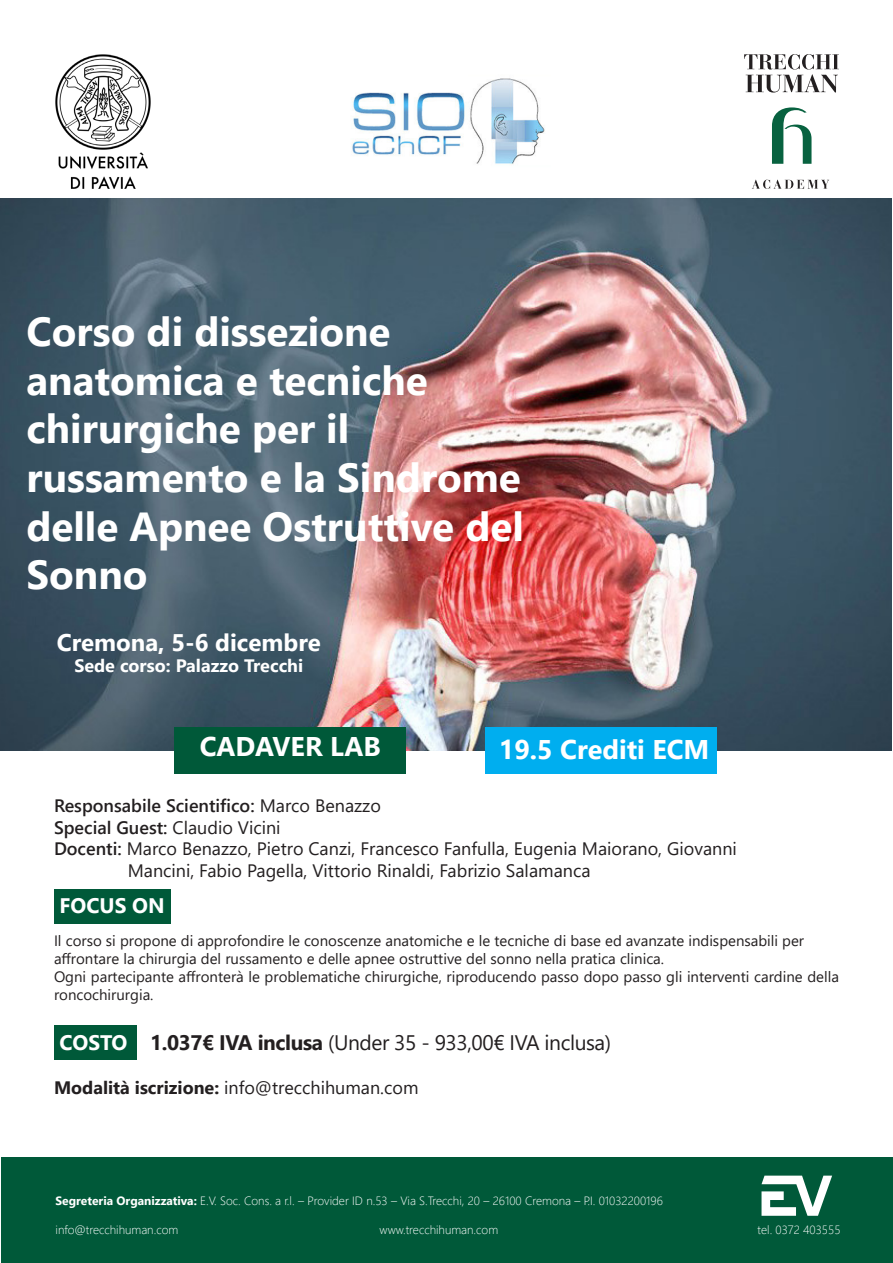
<style>
.page{position:relative;width:893px;height:1263px;background:#fff}
.page>*{position:absolute;margin:0;border:0;box-sizing:border-box;transform-origin:0 0}
.t1{font:700 40.5px/48.6px "Segoe UI";color:#fff;text-align:justify}
.t2{font:700 27px "Segoe UI";color:#fff}
.t3{font:700 24px "Segoe UI";color:#fff}
.t4{font:21px "Segoe UI";letter-spacing:-.02em;color:#231f20}
.t5{font:700 21px "Segoe UI";color:#fff}
.t6{font:18px "Segoe UI";color:#231f20}
.t7{font:600 18px "Segoe UI";color:#231f20}
.t8{font:700 18px "Segoe UI";color:#fff}
.t9{font:15px/18px "Segoe UI";color:#231f20}
.t10{font:300 12px "Segoe UI";color:#fff}
.s1{font-weight:400}
.s2{font-weight:600}
.s3{font-weight:700}
</style>
<div class="page">
<img style="left:0;top:199px;width:892px;height:551px">
<div style="left:174px;top:727px;width:232px;height:46px;background:#005939"></div>
<div style="left:54px;top:889px;width:116px;height:34px;background:#005939"></div>
<div style="left:54px;top:1026px;width:83px;height:34px;background:#005939"></div>
<img style="left:56px;top:54px;width:94px;height:135px">
<svg style="left:744px;top:54px;width:95px;height:39px"></svg>
<svg style="left:772px;top:107px;width:39px;height:57px"></svg>
<svg style="left:752px;top:180px;width:77px;height:9px"></svg>
<div style="left:2px;top:1158px;width:891px;height:105px;background:#005939"></div>
<svg style="left:761px;top:1175px;width:71px;height:41px"></svg>
<img style="left:352px;top:78px;width:193px;height:86px">
<div style="left:485px;top:727px;width:232px;height:46px;background:#00aeef"></div>
<p class="t1" style="left:26px;top:304px;width:366px">Corso di dissezione</p>
<p class="t1" style="left:26px;top:353px;width:403px">anatomica e tecniche</p>
<p class="t1" style="left:26px;top:402px;width:324px">chirurgiche per il</p>
<p class="t1" style="left:26px;top:450px;width:499px">russamento e la Sindrome delle Apnee Ostruttive del Sonno</p>
<p class="t3" style="left:57px;top:620px;width:266px">Cremona, 5-6 dicembre</p>
<p class="t8" style="left:74px;top:649px;width:230px">Sede corso: Palazzo Trecchi</p>
<p class="t2" style="left:200px;top:721px;width:182px">CADAVER LAB</p>
<p class="t2" style="left:499px;top:724px;width:212px">19.5 Crediti ECM</p>
<p class="t7" style="left:54px;top:788px;width:328px">Responsabile Scientifico: <span class="s1">Marco Benazzo</span></p>
<p class="t7" style="left:54px;top:810px;width:228px">Special Guest: <span class="s1">Claudio Vicini</span></p>
<p class="t6" style="left:54px;top:832px;width:684px"><span class="s2">Docenti:</span> Marco Benazzo, Pietro Canzi, Francesco Fanfulla, Eugenia Maiorano, Giovanni</p>
<p class="t6" style="left:128px;top:853px;width:464px">Mancini, Fabio Pagella, Vittorio Rinaldi, Fabrizio Salamanca</p>
<p class="t5" style="left:60px;top:885px;width:107px">FOCUS ON</p>
<p class="t9" style="left:54px;top:930px;width:752px">Il corso si propone di approfondire le conoscenze anatomiche e le tecniche di base ed avanzate indispensabili per</p>
<p class="t9" style="left:54px;top:948px;width:612px">affrontare la chirurgia del russamento e delle apnee ostruttive del sonno nella pratica clinica.</p>
<p class="t9" style="left:54px;top:966px;width:786px">Ogni partecipante affronterà le problematiche chirurgiche, riproducendo passo dopo passo gli interventi cardine della roncochirurgia.</p>
<p class="t4" style="left:150px;top:1023px;width:462px"><span class="s3">1.037€ IVA inclusa</span> (Under 35 - 933,00€ IVA inclusa)</p>
<p class="t6" style="left:54px;top:1070px;width:366px"><span class="s3">Modalità iscrizione:</span> info@trecchihuman.com</p>
<p class="t5" style="left:60px;top:1023px;width:69px">COSTO</p>
<p class="t10" style="left:56px;top:1189px;width:609px"><span class="s3">Segreteria Organizzativa:</span> E.V. Soc. Cons. a r.l. – Provider ID n.53 – Via S.Trecchi, 20 – 26100 Cremona – P.I. 01032200196</p>
<p class="t10" style="left:56px;top:1218px;width:124px">info@trecchihuman.com</p>
<p class="t10" style="left:380px;top:1218px;width:120px">www.trecchihuman.com</p>
<p class="t10" style="left:758px;top:1218px;width:84px">tel. 0372 403555</p>
</div>
